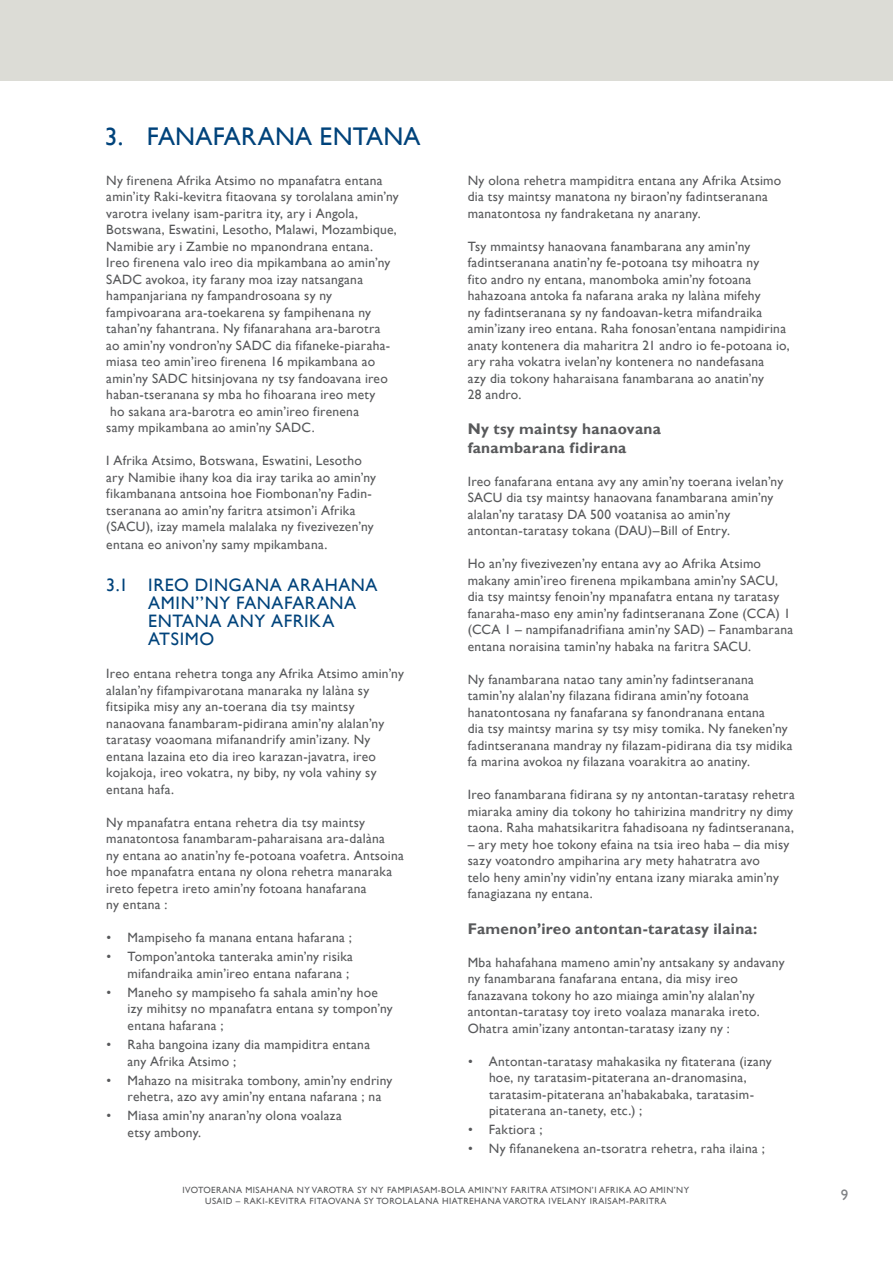
<style>
.page{position:relative;width:893px;height:1263px;background:#fff}
.page>*{position:absolute;margin:0;border:0;box-sizing:border-box;transform-origin:0 0}
.t1{font:25.5px "Gill Sans";letter-spacing:.01em;color:#00437b}
.t2{font:18px/18px "Gill Sans";letter-spacing:.03em;color:#00437b}
.t3{font:700 15.45px/18.6px "Gill Sans";letter-spacing:.015em;color:#58595b}
.t4{font:15px "Gill Sans";color:#808285}
.t5{font:13.5px/16.5px "Gill Sans";letter-spacing:.02em;color:#58595b}
.t6{font:9px/10.8px "Gill Sans";letter-spacing:.05em;color:#58595b;text-align:center}
</style>
<div class="page">
<div style="left:0;top:0;width:893px;height:80px;background:#dcdcd6"></div>
<h1 class="t1" style="left:105px;top:122px;width:317px">3. FANAFARANA ENTANA</h1>
<p class="t5" style="left:106px;top:172px;width:294px">Ny firenena Afrika Atsimo no mpanafatra entana amin’ity Raki-kevitra fitaovana sy torolalana amin’ny varotra ivelany isam-paritra ity, ary i Angola, Botswana, Eswatini, Lesotho, Malawi, Mozambique, Namibie ary i Zambie no mpanondrana entana.<br>Ireo firenena valo ireo dia mpikambana ao amin’ny SADC avokoa, ity farany moa izay natsangana hampanjariana ny fampandrosoana sy ny fampivoarana ara-toekarena sy fampihenana ny tahan’ny fahantrana. Ny fifanarahana ara-barotra<br>ao amin’ny vondron’ny SADC dia fifaneke-piaraha&shy;miasa teo amin’ireo firenena 16 mpikambana ao amin’ny SADC hitsinjovana ny tsy fandoavana ireo haban-tseranana sy mba ho fihoarana ireo mety<br>ho sakana ara-barotra eo amin’ireo firenena<br>samy mpikambana ao amin’ny SADC.</p>
<p class="t5" style="left:106px;top:453px;width:271px">I Afrika Atsimo, Botswana, Eswatini, Lesotho ary Namibie ihany koa dia iray tarika ao amin’ny fikambanana antsoina hoe Fiombonan’ny Fadin&shy;tseranana ao amin’ny faritra atsimon’i Afrika (SACU), izay mamela malalaka ny fivezivezen’ny</p>
<p class="t5" style="left:106px;top:537px;width:222px">entana eo anivon’ny samy mpikambana.</p>
<h2 class="t2" style="left:148px;top:577px;width:231px;text-indent:-42px">3.1 IREO DINGANA ARAHANA<br>AMIN’’NY FANAFARANA<br>ENTANA ANY AFRIKA<br>ATSIMO</h2>
<p class="t5" style="left:106px;top:666px;width:299px">Ireo entana rehetra tonga any Afrika Atsimo amin’ny alalan’ny fifampivarotana manaraka ny lalàna sy fitsipika misy any an-toerana dia tsy maintsy nanaovana fanambaram-pidirana amin’ny alalan’ny taratasy voaomana mifanandrify amin’izany. Ny entana lazaina eto dia ireo karazan-javatra, ireo kojakoja, ireo vokatra, ny biby, ny vola vahiny sy entana hafa.</p>
<p class="t5" style="left:106px;top:814px;width:299px">Ny mpanafatra entana rehetra dia tsy maintsy manatontosa fanambaram-paharaisana ara-dalàna<br>ny entana ao anatin’ny fe-potoana voafetra. Antsoina hoe mpanafatra entana ny olona rehetra manaraka ireto fepetra ireto amin’ny fotoana hanafarana<br>ny entana :</p>
<p class="t5" style="left:107px;top:930px;width:247px">• Mampiseho fa manana entana hafarana ;</p>
<p class="t5" style="left:107px;top:949px;width:248px;text-align:right">• Tompon’antoka tanteraka amin’ny risika mifandraika amin’ireo entana nafarana ;</p>
<p class="t5" style="left:128px;top:984px;width:267px;text-indent:-21px">• Maneho sy mampiseho fa sahala amin’ny hoe izy mihitsy no mpanafatra entana sy tompon’ny entana hafarana ;</p>
<p class="t5" style="left:128px;top:1036px;width:244px;text-indent:-21px">• Raha bangoina izany dia mampiditra entana any Afrika Atsimo ;</p>
<p class="t5" style="left:128px;top:1072px;width:266px;text-indent:-21px">• Mahazo na misitraka tombony, amin’ny endriny rehetra, azo avy amin’ny entana nafarana ; na</p>
<p class="t5" style="left:128px;top:1107px;width:216px;text-indent:-21px">• Miasa amin’ny anaran’ny olona voalaza etsy ambony.</p>
<p class="t5" style="left:468px;top:172px;width:315px">Ny olona rehetra mampiditra entana any Afrika Atsimo dia tsy maintsy manatona ny biraon’ny fadintseranana manatontosa ny fandraketana ny anarany.</p>
<p class="t5" style="left:468px;top:238px;width:324px">Tsy mmaintsy hanaovana fanambarana any amin’ny fadintseranana anatin’ny fe-potoana tsy mihoatra ny<br>fito andro ny entana, manomboka amin’ny fotoana hahazoana antoka fa nafarana araka ny lalàna mifehy<br>ny fadintseranana sy ny fandoavan-ketra mifandraika amin’izany ireo entana. Raha fonosan’entana nampidirina anaty kontenera dia maharitra 21 andro io fe-potoana io, ary raha vokatra ivelan’ny kontenera no nandefasana<br>azy dia tokony haharaisana fanambarana ao anatin’ny<br>28 andro.</p>
<p class="t3" style="left:468px;top:420px;width:195px">Ny tsy maintsy hanaovana fanambarana fidirana</p>
<p class="t5" style="left:468px;top:473px;width:317px">Ireo fanafarana entana avy any amin’ny toerana ivelan’ny SACU dia tsy maintsy hanaovana fanambarana amin’ny alalan’ny taratasy DA 500 voatanisa ao amin’ny antontan-taratasy tokana (DAU)–Bill of Entry.</p>
<p class="t5" style="left:468px;top:556px;width:327px">Ho an’ny fivezivezen’ny entana avy ao Afrika Atsimo makany amin’ireo firenena mpikambana amin’ny SACU, dia tsy maintsy fenoin’ny mpanafatra entana ny taratasy fanaraha-maso eny amin’ny fadintseranana Zone (CCA) 1 (CCA 1 – nampifanadrifiana amin’ny SAD) – Fanambarana entana noraisina tamin’ny habaka na faritra SACU.</p>
<p class="t5" style="left:468px;top:671px;width:326px">Ny fanambarana natao tany amin’ny fadintseranana tamin’ny alalan’ny filazana fidirana amin’ny fotoana hanatontosana ny fanafarana sy fanondranana entana<br>dia tsy maintsy marina sy tsy misy tomika. Ny faneken’ny fadintseranana mandray ny filazam-pidirana dia tsy midika fa marina avokoa ny filazana voarakitra ao anatiny.</p>
<p class="t5" style="left:468px;top:787px;width:329px">Ireo fanambarana fidirana sy ny antontan-taratasy rehetra miaraka aminy dia tokony ho tahirizina mandritry ny dimy taona. Raha mahatsikaritra fahadisoana ny fadintseranana,</p>
<p class="t5" style="left:468px;top:836px;width:323px">– ary mety hoe tokony efaina na tsia ireo haba – dia misy sazy voatondro ampiharina ary mety hahatratra avo<br>telo heny amin’ny vidin’ny entana izany miaraka amin’ny fanagiazana ny entana.</p>
<p class="t3" style="left:468px;top:919px;width:291px">Famenon’ireo antontan-taratasy ilaina:</p>
<p class="t5" style="left:468px;top:954px;width:318px">Mba hahafahana mameno amin’ny antsakany sy andavany ny fanambarana fanafarana entana, dia misy ireo fanazavana tokony ho azo miainga amin’ny alalan’ny antontan-taratasy toy ireto voalaza manaraka ireto.<br>Ohatra amin’izany antontan-taratasy izany ny :</p>
<p class="t5" style="left:489px;top:1053px;width:284px;text-indent:-21px">• Antontan-taratasy mahakasika ny fitaterana (izany hoe, ny taratasim-pitaterana an-dranomasina, taratasim-pitaterana an’habakabaka, taratasim&shy;pitaterana an-tanety, etc.) ;</p>
<p class="t5" style="left:468px;top:1121px;width:76px">• Faktiora ;</p>
<p class="t5" style="left:468px;top:1140px;width:298px">• Ny fifananekena an-tsoratra rehetra, raha ilaina ;</p>
<p class="t6" style="left:183px;top:1185px;width:508px">IVOTOERANA MISAHANA NY VAROTRA SY NY FAMPIASAM-BOLA AMIN’NY FARITRA ATSIMON’I AFRIKA AO AMIN’NY<br>USAID – RAKI-KEVITRA FITAOVANA SY TOROLALANA HIATREHANA VAROTRA IVELANY IRAISAM-PARITRA</p>
<p class="t4" style="left:841px;top:1186px;width:9px">9</p>
</div>
